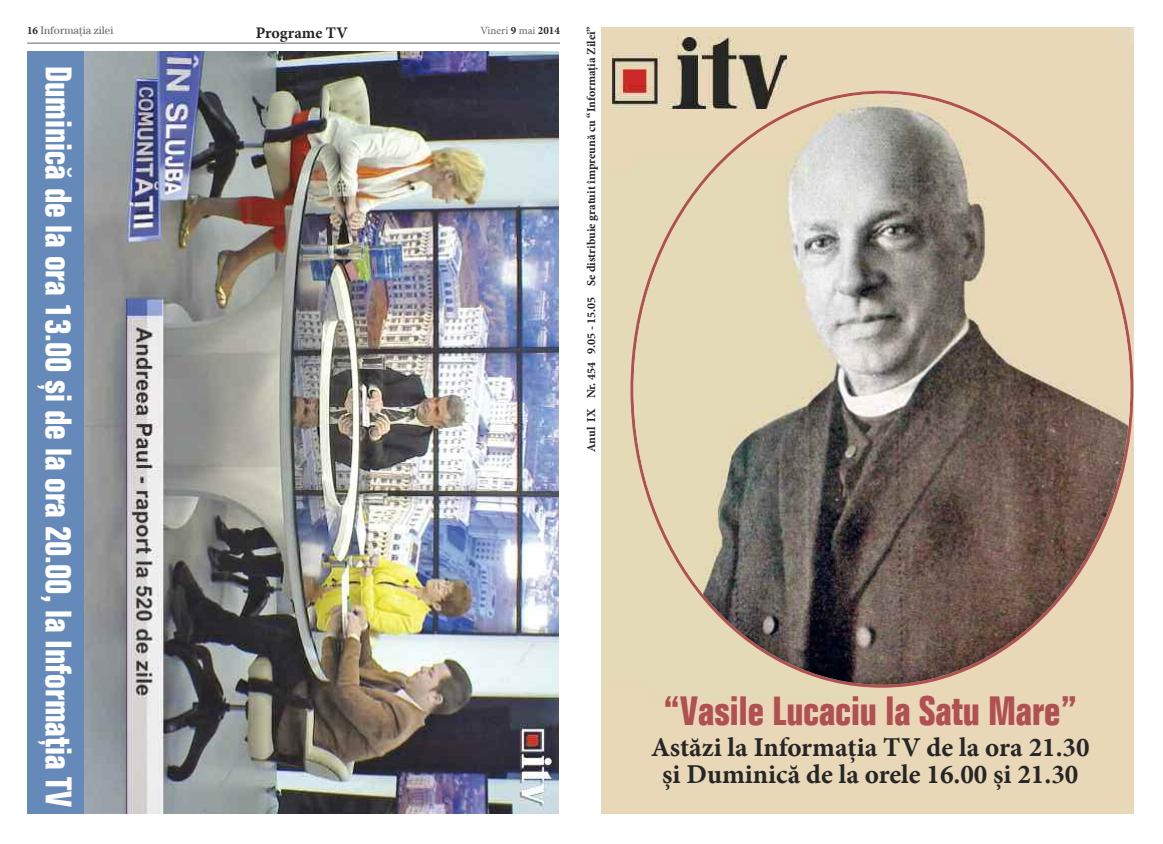
<style>
.page{position:relative;width:1163px;height:844px;background:#fff}
.page>*{position:absolute;margin:0;border:0;box-sizing:border-box;transform-origin:0 0}
.t1{font:condensed 40px "IZ BC Folio";color:#b05051}
.t2{font:condensed 36px "IZ BC Folio";color:#fff}
.t3{font:27px/27px "IZ Minion Pro Bold";color:#272627;text-align:center}
.t4{font:16px "IZ Minion Pro Bold";letter-spacing:.005em;color:#272627}
.t5{font:12px "IZ Minion Pro Bold";color:#272627}
.t6{font:11px "IZ Century Std Book";color:#686768}
.t7{font:11px "IZ Minion Pro Regular";letter-spacing:-.005em;color:#686768}
.s1{font-family:"IZ Minion Pro Bold";color:#272627}
</style>
<div class="page">
<hr style="left:27px;top:43px;width:533px;height:1px;background:#686768">
<img style="left:84px;top:51px;width:475px;height:762px">
<div style="left:601px;top:28px;width:532px;height:785px;background:#e8d8b7"></div>
<img style="left:612px;top:37px;width:174px;height:71px">
<svg style="left:630px;top:91px;width:503px;height:596px"></svg>
<img style="left:633px;top:94px;width:497px;height:590px">
<div style="left:27px;top:51px;width:57px;height:762px;background:#6589b8"></div>
<p class="t6" style="left:27px;top:27px;width:88px"><span class="s1">16</span> Informa\ia zilei</p>
<h3 class="t4" style="left:256px;top:26px;width:94px">Programe TV</h3>
<p class="t7" style="left:480px;top:26px;width:81px">vineri <span class="s1">9</span> mai <span class="s1">2014</span></p>
<p class="t5" style="left:586px;top:452px;width:427px;rotate:-90deg">Anul IX Nr. 454 9.05 - 15.05 Se distribuie gratuit `mpreun[ cu “Informa\ia Zilei”</p>
<h2 class="t2" style="left:71px;top:66px;width:742px;rotate:90deg">Duminic[ de la ora 13.00 ;i de la ora 20.00, la Informa\ia TV</h2>
<h1 class="t1" style="left:664px;top:695px;width:414px">“Vasile Lucaciu la Satu Mare”</h1>
<h3 class="t3" style="left:651px;top:735px;width:440px">Ast[zi la Informa\ia TV de la ora 21.30 ;i Duminic[ de la orele 16.00 ;i 21.30</h3>
</div>
